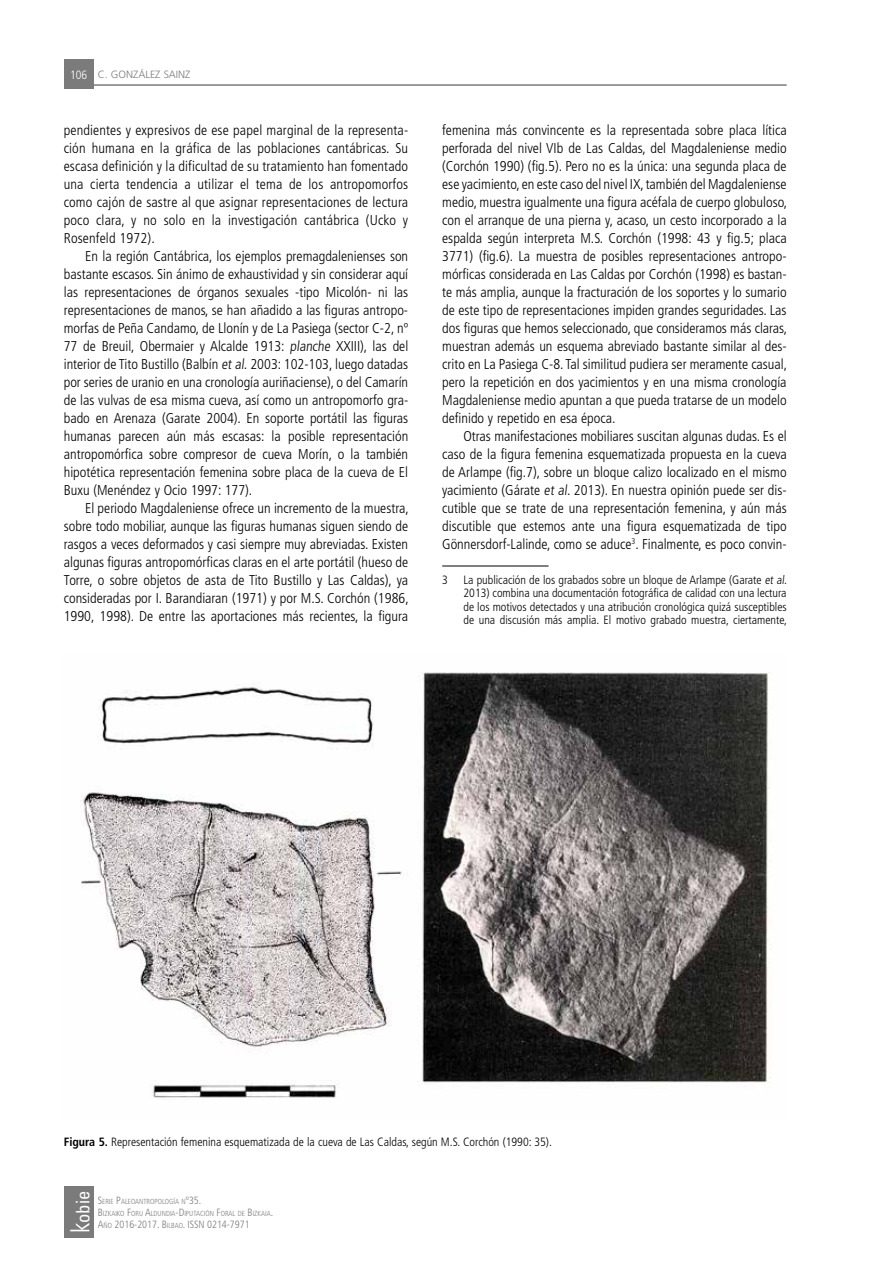
<style>
.page{position:relative;width:893px;height:1263px;background:#fff}
.page>*{position:absolute;margin:0;border:0;box-sizing:border-box;transform-origin:0 0}
.t1{font:300 condensed 26.55px "Univers";color:#fff}
.t2{font:condensed 18.6px "Univers";color:#fff}
.t3{font:300 condensed 14.25px/18px "Frutiger";color:#000;text-align:justify}
.t4{font:300 condensed 12px/13.5px "Frutiger";color:#000;text-align:justify}
.t5{font:300 condensed 10.5px "Frutiger";color:#7c7b7b}
.t6{font:300 10.5px "Frutiger";color:#7c7b7b}
.t7{font:300 condensed 7.35px/12px "Frutiger";color:#7c7b7b}
.s1{font-stretch:condensed;font-size:12px;color:#fff}
.s2{font-weight:700}
.s3{font-size:10.5px}
.s4{font-size:7.35px}
</style>
<div class="page">
<div style="left:64px;top:60px;width:30px;height:29px;background:#7c7b7b"></div>
<div style="left:64px;top:1186px;width:30px;height:51px;background:#7c7b7b"></div>
<hr style="left:94px;top:84px;width:693px;height:2px;background:#7c7b7b">
<hr style="left:442px;top:566px;width:107px;height:1px;background:#000">
<img style="left:80px;top:672px;width:692px;height:426px">
<p class="t6" style="left:70px;top:69px;width:122px"><span class="s1">106</span> C. GONZÁLEZ SAINZ</p>
<p class="t3" style="left:64px;top:121px;width:346px">pendientes y expresivos de ese papel marginal de la representa&shy;ción humana en la gráfica de las poblaciones cantábricas. Su escasa definición y la dificultad de su tratamiento han fomentado una cierta tendencia a utilizar el tema de los antropomorfos como cajón de sastre al que asignar representaciones de lectura poco clara, y no solo en la investigación cantábrica (Ucko y Rosenfeld 1972).</p>
<p class="t3" style="left:64px;top:247px;width:346px;text-indent:21px">En la región Cantábrica, los ejemplos premagdalenienses son bastante escasos. Sin ánimo de exhaustividad y sin considerar aquí las representaciones de órganos sexuales -tipo Micolón- ni las representaciones de manos, se han añadido a las figuras antropo&shy;morfas de Peña Candamo, de Llonín y de La Pasiega (sector C-2, nº 77 de Breuil, Obermaier y Alcalde 1913: planche XXIII), las del interior de Tito Bustillo (Balbín et al. 2003: 102-103, luego datadas por series de uranio en una cronología auriñaciense), o del Camarín de las vulvas de esa misma cueva, así como un antropomorfo gra&shy;bado en Arenaza (Garate 2004). En soporte portátil las figuras humanas parecen aún más escasas: la posible representación antropomórfica sobre compresor de cueva Morín, o la también hipotética representación femenina sobre placa de la cueva de El Buxu (Menéndez y Ocio 1997: 177).</p>
<p class="t3" style="left:64px;top:499px;width:346px;text-indent:21px">El periodo Magdaleniense ofrece un incremento de la muestra, sobre todo mobiliar, aunque las figuras humanas siguen siendo de rasgos a veces deformados y casi siempre muy abreviadas. Existen algunas figuras antropomórficas claras en el arte portátil (hueso de Torre, o sobre objetos de asta de Tito Bustillo y Las Caldas), ya consideradas por I. Barandiaran (1971) y por M.S. Corchón (1986, 1990, 1998). De entre las aportaciones más recientes, la figura</p>
<p class="t3" style="left:442px;top:121px;width:346px">femenina más convincente es la representada sobre placa lítica perforada del nivel VIb de Las Caldas, del Magdaleniense medio (Corchón 1990) (fig.5). Pero no es la única: una segunda placa de ese yacimiento, en este caso del nivel IX, también del Magdaleniense medio, muestra igualmente una figura acéfala de cuerpo globuloso, con el arranque de una pierna y, acaso, un cesto incorporado a la espalda según interpreta M.S. Corchón (1998: 43 y fig.5; placa 3771) (fig.6). La muestra de posibles representaciones antropo&shy;mórficas considerada en Las Caldas por Corchón (1998) es bastan&shy;te más amplia, aunque la fracturación de los soportes y lo sumario de este tipo de representaciones impiden grandes seguridades. Las dos figuras que hemos seleccionado, que consideramos más claras, muestran además un esquema abreviado bastante similar al des&shy;crito en La Pasiega C-8. Tal similitud pudiera ser meramente casual, pero la repetición en dos yacimientos y en una misma cronología Magdaleniense medio apuntan a que pueda tratarse de un modelo definido y repetido en esa época.</p>
<p class="t3" style="left:442px;top:427px;width:346px;text-indent:21px">Otras manifestaciones mobiliares suscitan algunas dudas. Es el caso de la figura femenina esquematizada propuesta en la cueva de Arlampe (fig.7), sobre un bloque calizo localizado en el mismo yacimiento (Gárate et al. 2013). En nuestra opinión puede ser dis&shy;cutible que se trate de una representación femenina, y aún más discutible que estemos ante una figura esquematizada de tipo Gönnersdorf-Lalinde, como se aduce<sup>3</sup>. Finalmente, es poco convin-</p>
<p class="t4" style="left:442px;top:573px;width:7px">3</p>
<p class="t4" style="left:463px;top:573px;width:325px">La publicación de los grabados sobre un bloque de Arlampe (Garate et al.<br>2013) combina una documentación fotográfica de calidad con una lectura de los motivos detectados y una atribución cronológica quizá susceptibles de una discusión más amplia. El motivo grabado muestra, ciertamente,</p>
<p class="t4" style="left:64px;top:1135px;width:490px"><span class="s2">Figura 5.</span> Representación femenina esquematizada de la cueva de Las Caldas, según M.S. Corchón (1990: 35).</p>
<h2 class="t2" style="left:71px;top:1223px;width:33px;rotate:-90deg">obie</h2>
<p class="t7" style="left:98px;top:1195px;width:177px"><span class="s3">S</span>ERIE <span class="s3">P</span>ALEOANTROPOLOGÍA N<span class="s3">º35.<br>B</span>IZKAIKO <span class="s3">F</span>ORU <span class="s3">A</span>LDUNDIA<span class="s3">-D</span>IPUTACIÓN <span class="s3">F</span>ORAL DE <span class="s3">B</span>IZKAIA<span class="s3">.</span></p>
<h1 class="t1" style="left:64px;top:1233px;width:12px;rotate:-90deg">k</h1>
<p class="t5" style="left:98px;top:1218px;width:153px">A<span class="s4">ÑO</span> 2016-2017. B<span class="s4">ILBAO</span>. ISSN 0214-7971</p>
</div>
